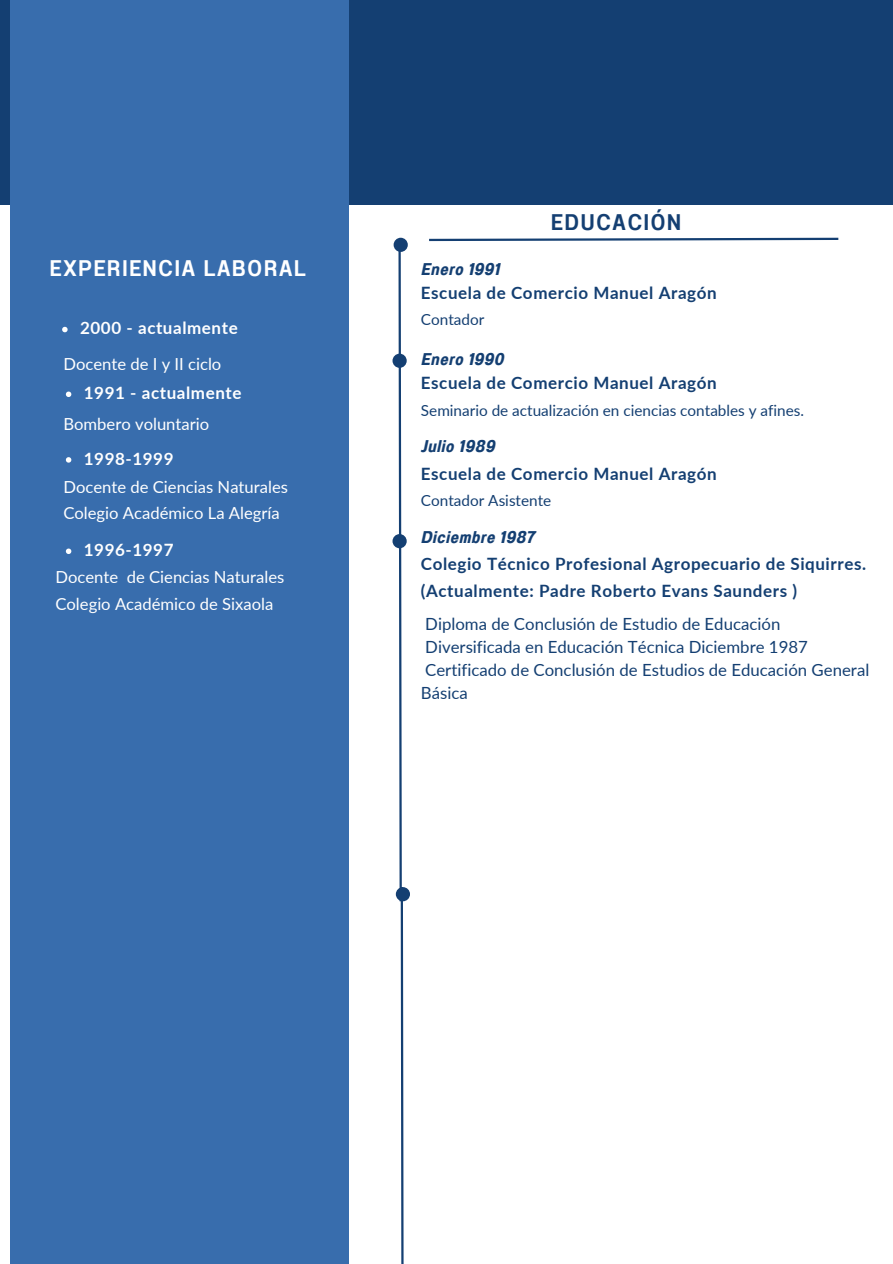
<style>
.page{position:relative;width:893px;height:1264px;background:#fff}
.page>*{position:absolute;margin:0;border:0;box-sizing:border-box;transform-origin:0 0}
.t1{font:22.65px "Anantason Semi Bold Wd 75";letter-spacing:.08em;color:#fff}
.t2{font:22.65px "Anantason Semi Bold Wd 75";letter-spacing:.08em;color:#143f72}
.t3{font:700 16.95px/27.3px "Lato";letter-spacing:.035em;color:#143f72}
.t4{font:700 16.95px "Lato";letter-spacing:.035em;color:#fff}
.t5{font:16.95px "Anantason Bold Wd 75 It";letter-spacing:.035em;color:#143f72}
.t6{font:16.8px/22.8px "Lato";color:#143f72}
.t7{font:16.65px/26.2px "Lato";color:#fff}
.t8{font:15.3px "Lato";color:#143f72}
</style>
<div class="page">
<div style="left:0;top:0;width:892px;height:204px;background:#143f72"></div>
<div style="left:11px;top:0;width:337px;height:1263px;background:#386dad"></div>
<svg style="left:62px;top:327px;width:6px;height:5px"></svg>
<svg style="left:66px;top:457px;width:5px;height:5px"></svg>
<svg style="left:66px;top:548px;width:5px;height:6px"></svg>
<svg style="left:429px;top:237px;width:410px;height:5px"></svg>
<svg style="left:393px;top:238px;width:15px;height:14px"></svg>
<svg style="left:392px;top:353px;width:14px;height:15px"></svg>
<svg style="left:392px;top:534px;width:14px;height:14px"></svg>
<svg style="left:397px;top:238px;width:8px;height:1025px"></svg>
<div style="left:396px;top:887px;width:14px;height:14px;background:#143f72;border-radius:50%"></div>
<svg style="left:66px;top:391px;width:5px;height:6px"></svg>
<p class="t1" style="left:50px;top:255px;width:257px">EXPERIENCIA LABORAL</p>
<p class="t4" style="left:80px;top:318px;width:159px">2000 - actualmente</p>
<p class="t7" style="left:63px;top:350px;width:159px">Docente de I y II ciclo</p>
<p class="t4" style="left:84px;top:382px;width:159px">1991 - actualmente</p>
<p class="t7" style="left:63px;top:410px;width:147px">Bombero voluntario</p>
<p class="t4" style="left:84px;top:448px;width:91px">1998-1999</p>
<p class="t7" style="left:63px;top:473px;width:226px">Docente de Ciencias Naturales<br>Colegio Académico La Alegría</p>
<p class="t4" style="left:84px;top:539px;width:91px">1996-1997</p>
<p class="t7" style="left:55px;top:564px;width:230px">Docente de Ciencias Naturales<br>Colegio Académico de Sixaola</p>
<p class="t2" style="left:551px;top:209px;width:131px">EDUCACIÓN</p>
<p class="t5" style="left:421px;top:259px;width:80px">Enero 1991</p>
<p class="t3" style="left:421px;top:278px;width:297px">Escuela de Comercio Manuel Aragón</p>
<p class="t8" style="left:421px;top:310px;width:65px">Contador</p>
<p class="t5" style="left:421px;top:349px;width:84px">Enero 1990</p>
<p class="t3" style="left:421px;top:369px;width:297px">Escuela de Comercio Manuel Aragón</p>
<p class="t8" style="left:421px;top:401px;width:385px">Seminario de actualización en ciencias contables y afines.</p>
<p class="t5" style="left:421px;top:436px;width:75px">Julio 1989</p>
<p class="t3" style="left:421px;top:459px;width:297px">Escuela de Comercio Manuel Aragón</p>
<p class="t8" style="left:421px;top:491px;width:132px">Contador Asistente</p>
<p class="t5" style="left:421px;top:527px;width:115px">Diciembre 1987</p>
<p class="t3" style="left:421px;top:550px;width:446px">Colegio Técnico Profesional Agropecuario de Siquirres. (Actualmente: Padre Roberto Evans Saunders )</p>
<p class="t6" style="left:425px;top:612px;width:356px">Diploma de Conclusión de Estudio de Educación</p>
<p class="t6" style="left:425px;top:635px;width:384px">Diversificada en Educación Técnica Diciembre 1987</p>
<p class="t6" style="left:421px;top:658px;width:450px">Certificado de Conclusión de Estudios de Educación General<br>Básica</p>
</div>
